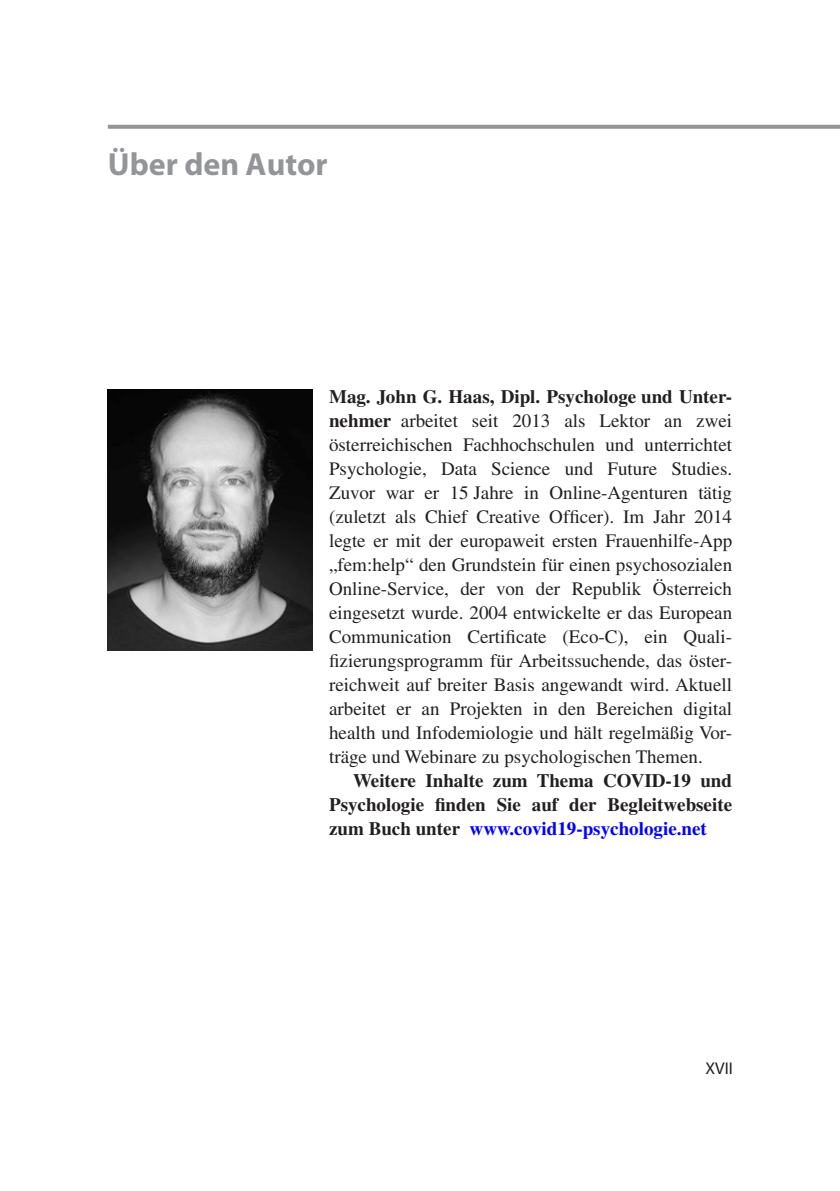
<style>
.page{position:relative;width:840px;height:1191px;background:#fff}
.page>*{position:absolute;margin:0;border:0;box-sizing:border-box;transform-origin:0 0}
.t1{font:700 32px "Myriad Pro";color:#939598}
.t2{font:19px/24px "Times";color:#231f20;text-align:justify}
.t3{font:700 19px/24px "Times";color:#231f20;text-align:justify}
.t4{font:17px "Myriad Pro";color:#231f20}
.s1{font-weight:700}
.s2{color:#00f}
</style>
<div class="page">
<svg style="left:108px;top:125px;width:731px;height:4px;background:#999a9d"></svg>
<img style="left:108px;top:389px;width:204px;height:261px">
<h1 class="t1" style="left:108px;top:146px;width:221px">Über den Autor</h1>
<p class="t2" style="left:329px;top:384px;width:404px"><span class="s1">Mag. John G. Haas, Dipl. Psychologe und Unter&shy;nehmer</span> arbeitet seit 2013 als Lektor an zwei österreichischen Fachhochschulen und unterrichtet Psychologie, Data Science und Future Studies.<br>Zuvor war er 15 Jahre in Online-Agenturen tätig (zuletzt als Chief Creative Officer). Im Jahr 2014 legte er mit der europaweit ersten Frauenhilfe-App „fem:help“ den Grundstein für einen psychosozialen Online-Service, der von der Republik Österreich eingesetzt wurde. 2004 entwickelte er das European Communication Certificate (Eco-C), ein Quali&shy;fizierungsprogramm für Arbeitssuchende, das öster&shy;reichweit auf breiter Basis angewandt wird. Aktuell arbeitet er an Projekten in den Bereichen digital health und Infodemiologie und hält regelmäßig Vor&shy;träge und Webinare zu psychologischen Themen.</p>
<p class="t3" style="left:329px;top:768px;width:404px;text-indent:24px">Weitere Inhalte zum Thema COVID-19 und Psychologie finden Sie auf der Begleitwebseite zum Buch unter <span class="s2">www.covid19-psychologie.net</span></p>
<p class="t4" style="left:705px;top:1058px;width:29px">XVII</p>
</div>
